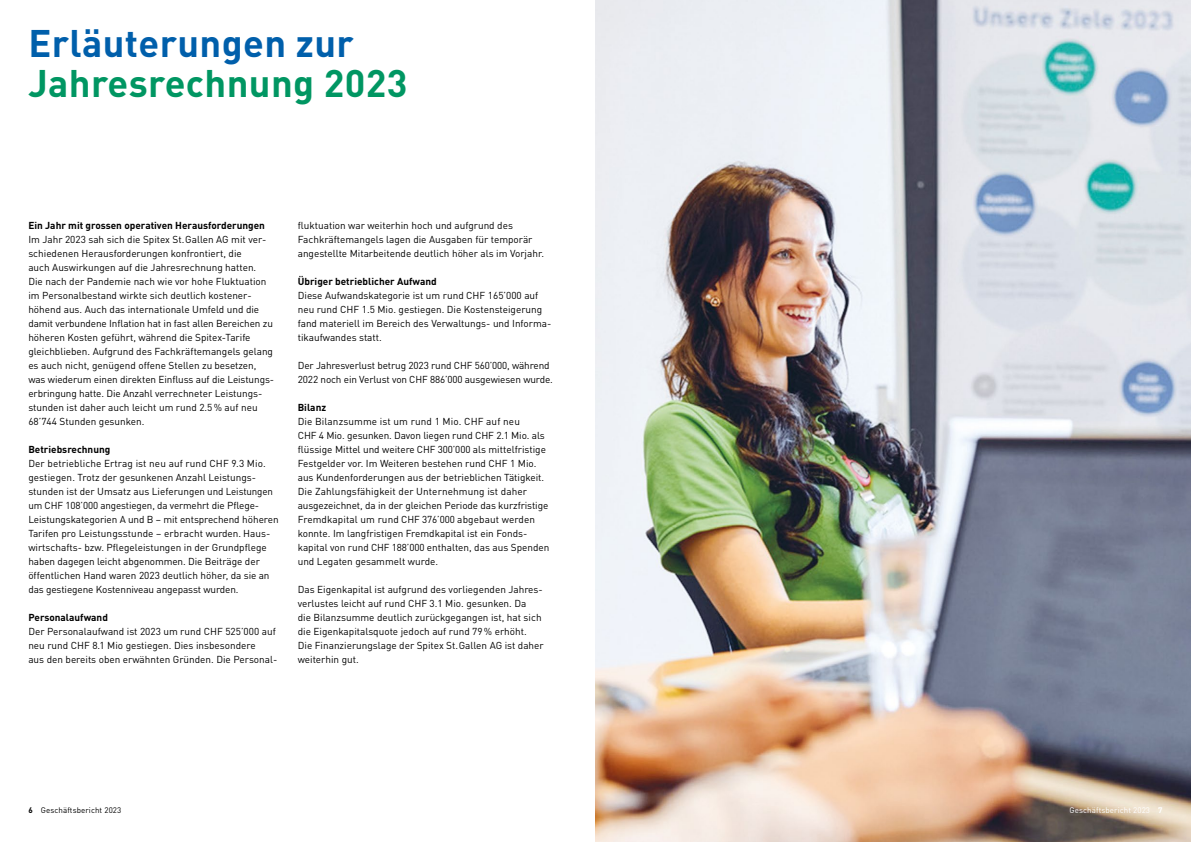
<style>
.page{position:relative;width:1191px;height:842px;background:#fff}
.page>*{position:absolute;margin:0;border:0;box-sizing:border-box;transform-origin:0 0}
.t1{font:700 38px "DIN Pro";letter-spacing:.01em;color:#009662}
.t2{font:700 38px "DIN Pro";letter-spacing:.01em;color:#005fab}
.t3{font:10px/14px "DIN Pro";color:#000}
.t4{font:700 10px "DIN Pro";color:#000}
.t5{font:8px "DIN Pro";letter-spacing:.01em;color:#000}
.t6{font:8px "DIN Pro";letter-spacing:.01em;color:#fff}
.s1{font-weight:700}
</style>
<div class="page">
<img style="left:595px;top:0;width:596px;height:842px">
<h1 class="t2" style="left:28px;top:12px;width:327px">Erläuterungen zur</h1>
<h1 class="t1" style="left:28px;top:52px;width:381px">Jahresrechnung 2023</h1>
<p class="t4" style="left:28px;top:217px;width:238px">Ein Jahr mit grossen operativen Herausforderungen</p>
<p class="t3" style="left:28px;top:231px;width:247px">Im Jahr 2023 sah sich die Spitex St.Gallen AG mit ver&shy;schiedenen Herausforderungen konfrontiert, die<br>auch Auswirkungen auf die Jahresrechnung hatten.<br>Die nach der Pandemie nach wie vor hohe Fluktuation im Personalbestand wirkte sich deutlich kostener&shy;höhend aus. Auch das internationale Umfeld und die damit verbundene Inflation hat in fast allen Bereichen zu höheren Kosten geführt, während die Spitex-Tarife gleichblieben. Aufgrund des Fachkräftemangels gelang es auch nicht, genügend offene Stellen zu besetzen, was wiederum einen direkten Einfluss auf die Leistungs&shy;erbringung hatte. Die Anzahl verrechneter Leistungs&shy;stunden ist daher auch leicht um rund 2.5% auf neu 68’744 Stunden gesunken.</p>
<p class="t4" style="left:28px;top:441px;width:83px">Betriebsrechnung</p>
<p class="t3" style="left:28px;top:455px;width:252px">Der betriebliche Ertrag ist neu auf rund CHF 9.3 Mio. gestiegen. Trotz der gesunkenen Anzahl Leistungs&shy;stunden ist der Umsatz aus Lieferungen und Leistungen um CHF 108’000 angestiegen, da vermehrt die Pflege-Leistungskategorien A und B – mit entsprechend höheren Tarifen pro Leistungsstunde – erbracht wurden. Haus&shy;wirtschafts- bzw. Pflegeleistungen in der Grundpflege haben dagegen leicht abgenommen. Die Beiträge der öffentlichen Hand waren 2023 deutlich höher, da sie an das gestiegene Kostenniveau angepasst wurden.</p>
<p class="t4" style="left:28px;top:609px;width:81px">Personalaufwand</p>
<p class="t3" style="left:28px;top:623px;width:250px">Der Personalaufwand ist 2023 um rund CHF 525’000 auf neu rund CHF 8.1 Mio gestiegen. Dies insbesondere<br>aus den bereits oben erwähnten Gründen. Die Personal-</p>
<p class="t3" style="left:298px;top:217px;width:248px">fluktuation war weiterhin hoch und aufgrund des<br>Fachkräftemangels lagen die Ausgaben für temporär angestellte Mitarbeitende deutlich höher als im Vorjahr.</p>
<p class="t4" style="left:298px;top:273px;width:141px">Übriger betrieblicher Aufwand</p>
<p class="t3" style="left:298px;top:287px;width:255px">Diese Aufwandskategorie ist um rund CHF 165’000 auf neu rund CHF 1.5 Mio. gestiegen. Die Kostensteigerung fand materiell im Bereich des Verwaltungs- und Informa&shy;tikaufwandes statt.</p>
<p class="t3" style="left:298px;top:357px;width:257px">Der Jahresverlust betrug 2023 rund CHF 560’000, während<br>2022 noch ein Verlust von CHF 886’000 ausgewiesen wurde.</p>
<p class="t4" style="left:298px;top:399px;width:30px">Bilanz</p>
<p class="t3" style="left:298px;top:413px;width:253px">Die Bilanzsumme ist um rund 1 Mio. CHF auf neu<br>CHF 4 Mio. gesunken. Davon liegen rund CHF 2.1 Mio. als flüssige Mittel und weitere CHF 300’000 als mittelfristige Festgelder vor. Im Weiteren bestehen rund CHF 1 Mio. aus Kundenforderungen aus der betrieblichen Tätigkeit.<br>Die Zahlungsfähigkeit der Unternehmung ist daher ausgezeichnet, da in der gleichen Periode das kurzfristige Fremdkapital um rund CHF 376’000 abgebaut werden konnte. Im langfristigen Fremdkapital ist ein Fonds&shy;kapital von rund CHF 188’000 enthalten, das aus Spenden und Legaten gesammelt wurde.</p>
<p class="t3" style="left:298px;top:581px;width:247px">Das Eigenkapital ist aufgrund des vorliegenden Jahres&shy;verlustes leicht auf rund CHF 3.1 Mio. gesunken. Da<br>die Bilanzsumme deutlich zurückgegangen ist, hat sich die Eigenkapitalsquote jedoch auf rund 79% erhöht.<br>Die Finanzierungslage der Spitex St.Gallen AG ist daher weiterhin gut.</p>
<p class="t5" style="left:28px;top:804px;width:94px"><span class="s1">6</span> Geschäftsbericht 2023</p>
<p class="t6" style="left:1069px;top:804px;width:94px">Geschäftsbericht 2023 <span class="s1">7</span></p>
</div>
